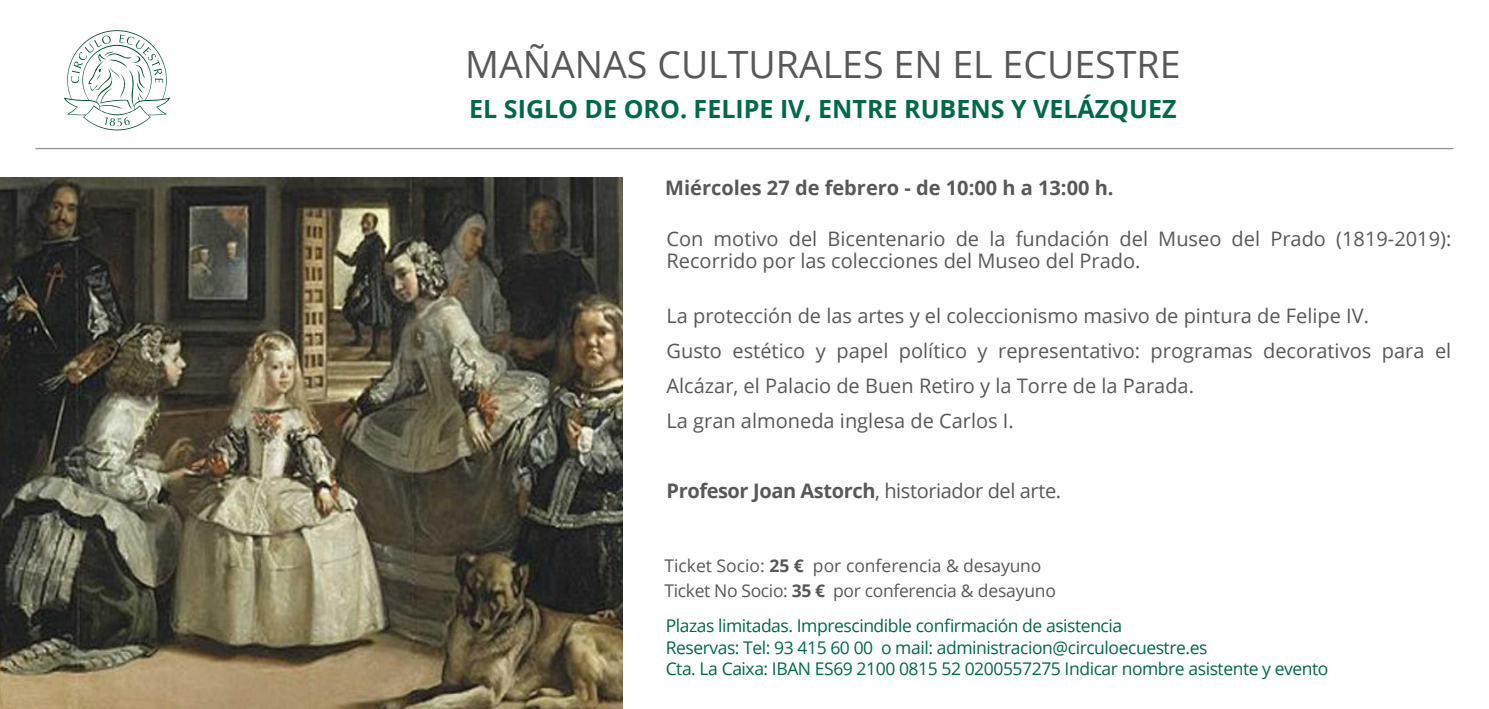
<style>
.page{position:relative;width:1489px;height:709px;background:#fff}
.page>*{position:absolute;margin:0;border:0;box-sizing:border-box;transform-origin:0 0}
.t1{font:37.5px "Open Sans";color:#57585a}
.t2{font:700 25px "Open Sans";color:#00684b}
.t3{font:20px/22.5px "Open Sans";color:#57585a}
.t4{font:20px "Open Sans";letter-spacing:-.02em;color:#57585a}
.t5{font:700 20px "Open Sans";color:#57585a}
.t6{font:17.5px "Open Sans";letter-spacing:-.025em;color:#00684b}
.t7{font:17.5px "Open Sans";letter-spacing:-.01em;color:#57585a}
.s1{font-weight:700}
</style>
<div class="page">
<img style="left:0;top:177px;width:622px;height:532px">
<hr style="left:35px;top:148px;width:1418px;height:1px;background:#231f20">
<svg style="left:64px;top:30px;width:106px;height:100px"></svg>
<p class="t1" style="left:465px;top:39px;width:716px">MAÑANAS CULTURALES EN EL ECUESTRE</p>
<p class="t2" style="left:469px;top:91px;width:708px">EL SIGLO DE ORO. FELIPE IV, ENTRE RUBENS Y VELÁZQUEZ</p>
<p class="t5" style="left:665px;top:174px;width:449px">Miércoles 27 de febrero - de 10:00 h a 13:00 h.</p>
<p class="t3" style="left:666px;top:227px;width:786px">Con motivo del Bicentenario de la fundación del Museo del Prado (1819-2019):<br>Recorrido por las colecciones del Museo del Prado.</p>
<p class="t3" style="left:666px;top:304px;width:704px">La protección de las artes y el coleccionismo masivo de pintura de Felipe IV.</p>
<p class="t3" style="left:666px;top:333px;width:786px;line-height:35px">Gusto estético y papel político y representativo: programas decorativos para el<br>Alcázar, el Palacio de Buen Retiro y la Torre de la Parada.</p>
<p class="t3" style="left:666px;top:409px;width:349px">La gran almoneda inglesa de Carlos I.</p>
<p class="t4" style="left:666px;top:476px;width:396px"><span class="s1">Profesor Joan Astorch</span>, historiador del arte.</p>
<p class="t7" style="left:664px;top:553px;width:378px">Ticket Socio: <span class="s1">25 €</span> por conferencia &amp; desayuno</p>
<p class="t7" style="left:664px;top:578px;width:393px">Ticket No Socio: <span class="s1">35 €</span> por conferencia &amp; desayuno</p>
<p class="t6" style="left:665px;top:614px;width:458px">Plazas limitadas. Imprescindible confirmación de asistencia</p>
<p class="t6" style="left:665px;top:635px;width:543px">Reservas: Tel: 93 415 60 00 o mail: administracion@circuloecuestre.es</p>
<p class="t6" style="left:665px;top:657px;width:664px">Cta. La Caixa: IBAN ES69 2100 0815 52 0200557275 Indicar nombre asistente y evento</p>
</div>
